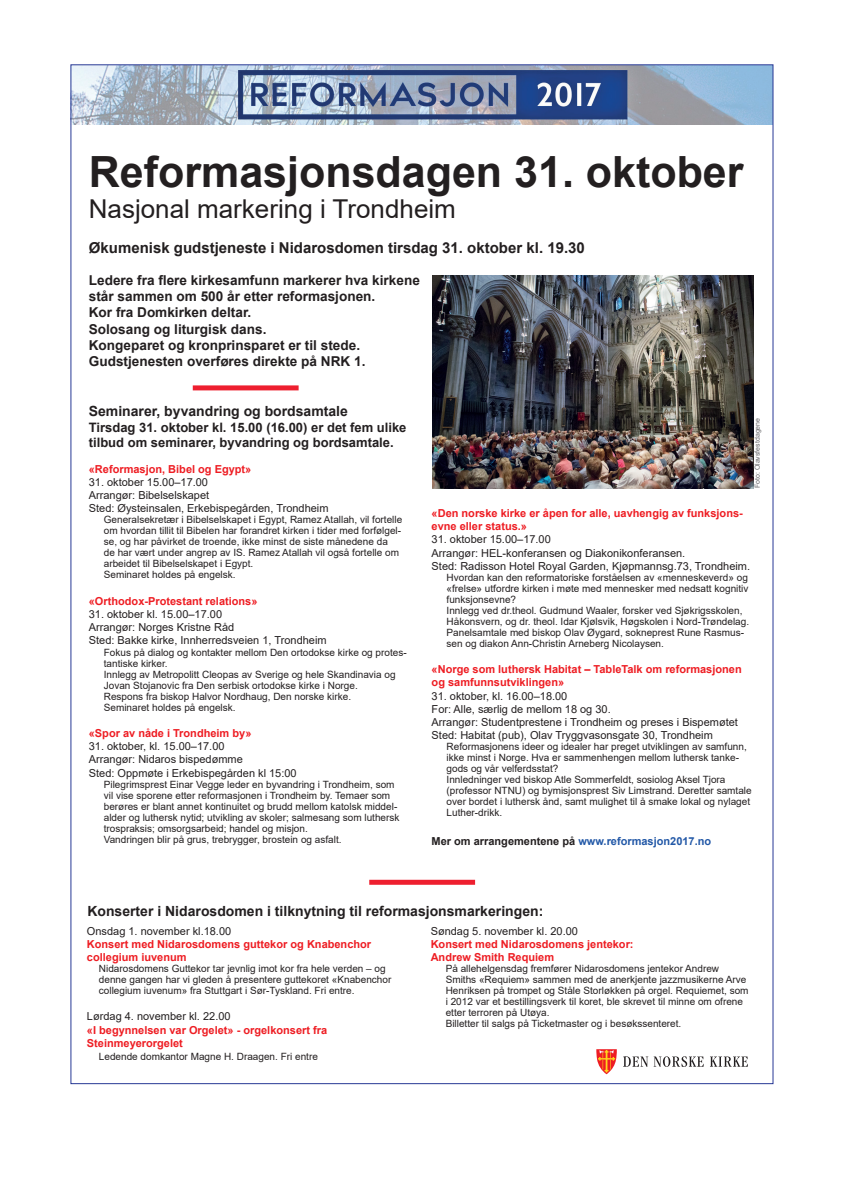
<style>
.page{position:relative;width:842px;height:1191px;background:#fff}
.page>*{position:absolute;margin:0;border:0;box-sizing:border-box;transform-origin:0 0}
.t1{font:700 43px "Arial";color:#231f20}
.t2{font:26px "Arial";color:#231f20}
.t3{font:700 15px "Arial";color:#231f20}
.t4{font:700 14px "Arial";color:#231f20}
.t5{font:700 13.6px/16.3px "Arial";color:#231f20}
.t6{font:700 13px/15.6px "Arial";color:#231f20}
.t7{font:11px/13.2px "Arial";color:#231f20}
.t8{font:700 11px/13.2px "Arial";color:#ee1d23}
.t9{font:700 11px "Arial";color:#2258a7}
.t10{font:10px/11px "Arial";color:#231f20}
.t11{font:7px "Arial";color:#656568}
.s1{color:#231f20}
</style>
<div class="page">
<img style="left:432px;top:276px;width:321px;height:212px">
<img style="left:72px;top:66px;width:699px;height:59px">
<svg style="left:623px;top:1056px;width:81px;height:11px"></svg>
<svg style="left:710px;top:1056px;width:38px;height:10px"></svg>
<svg style="left:596px;top:1049px;width:21px;height:25px"></svg>
<div style="left:193px;top:385px;width:106px;height:5px;background:#ee1f2f"></div>
<div style="left:369px;top:879px;width:106px;height:5px;background:#ee1f2f"></div>
<h1 class="t1" style="left:89px;top:141px;width:656px">Reformasjonsdagen 31. oktober</h1>
<h2 class="t2" style="left:89px;top:191px;width:369px">Nasjonal markering i Trondheim</h2>
<h3 class="t3" style="left:89px;top:237px;width:498px">Økumenisk gudstjeneste i Nidarosdomen tirsdag 31. oktober kl. 19.30</h3>
<h3 class="t5" style="left:89px;top:272px;width:333px">Ledere fra flere kirkesamfunn markerer hva kirkene står sammen om 500 år etter reformasjonen.<br>Kor fra Domkirken deltar.<br>Solosang og liturgisk dans.<br>Kongeparet og kronprinsparet er til stede.<br>Gudstjenesten overføres direkte på NRK 1.</h3>
<h3 class="t4" style="left:89px;top:401px;width:261px">Seminarer, byvandring og bordsamtale</h3>
<h3 class="t6" style="left:89px;top:419px;width:319px">Tirsdag 31. oktober kl. 15.00 (16.00) er det fem ulike tilbud om seminarer, byvandring og bordsamtale.</h3>
<p class="t8" style="left:89px;top:462px;width:164px">«Reformasjon, Bibel og Egypt»</p>
<p class="t7" style="left:89px;top:475px;width:241px">31. oktober 15.00‒17.00<br>Arrangør: Bibelselskapet<br>Sted: Øysteinsalen, Erkebispegården, Trondheim</p>
<p class="t10" style="left:104px;top:514px;width:300px">Generalsekretær i Bibelselskapet i Egypt, Ramez Atallah, vil fortelle om hvordan tillit til Bibelen har forandret kirken i tider med forfølgel&shy;se, og har påvirket de troende, ikke minst de siste månedene da<br>de har vært under angrep av IS. Ramez Atallah vil også fortelle om arbeidet til Bibelselskapet i Egypt.<br>Seminaret holdes på engelsk.</p>
<p class="t8" style="left:89px;top:594px;width:170px">«Orthodox-Protestant relations»</p>
<p class="t7" style="left:89px;top:607px;width:239px">31. oktober kl. 15.00‒17.00<br>Arrangør: Norges Kristne Råd<br>Sted: Bakke kirke, Innherredsveien 1, Trondheim</p>
<p class="t10" style="left:104px;top:646px;width:304px">Fokus på dialog og kontakter mellom Den ortodokse kirke og protes&shy;tantiske kirker.<br>Innlegg av Metropolitt Cleopas av Sverige og hele Skandinavia og Jovan Stojanovic fra Den serbisk ortodokse kirke i Norge.<br>Respons fra biskop Halvor Nordhaug, Den norske kirke.<br>Seminaret holdes på engelsk.</p>
<p class="t8" style="left:89px;top:726px;width:164px">«Spor av nåde i Trondheim by»</p>
<p class="t7" style="left:89px;top:739px;width:209px">31. oktober, kl. 15.00‒17.00<br>Arrangør: Nidaros bispedømme<br>Sted: Oppmøte i Erkebispegården kl 15:00</p>
<p class="t10" style="left:104px;top:778px;width:297px">Pilegrimsprest Einar Vegge leder en byvandring i Trondheim, som vil vise sporene etter reformasjonen i Trondheim by. Temaer som berøres er blant annet kontinuitet og brudd mellom katolsk middel&shy;alder og luthersk nytid; utvikling av skoler; salmesang som luthersk trospraksis; omsorgsarbeid; handel og misjon.<br>Vandringen blir på grus, trebrygger, brostein og asfalt.</p>
<p class="t11" style="left:752px;top:488px;width:72px;rotate:-90deg">Foto: Olavsfestdagene</p>
<p class="t8" style="left:432px;top:506px;width:313px">«Den norske kirke er åpen for alle, uavhengig av funksjons&shy;evne eller status.»</p>
<p class="t7" style="left:432px;top:533px;width:320px">31. oktober 15.00‒17.00<br>Arrangør: HEL-konferansen og Diakonikonferansen.<br>Sted: Radisson Hotel Royal Garden, Kjøpmannsg.73, Trondheim.</p>
<p class="t10" style="left:447px;top:572px;width:304px">Hvordan kan den reformatoriske forståelsen av «menneskeverd» og «frelse» utfordre kirken i møte med mennesker med nedsatt kognitiv funksjonsevne?<br>Innlegg ved dr.theol. Gudmund Waaler, forsker ved Sjøkrigsskolen, Håkonsvern, og dr. theol. Idar Kjølsvik, Høgskolen i Nord-Trøndelag.<br>Panelsamtale med biskop Olav Øygard, sokneprest Rune Rasmus&shy;sen og diakon Ann-Christin Arneberg Nicolaysen.</p>
<p class="t8" style="left:432px;top:663px;width:312px">«Norge som luthersk Habitat – TableTalk om reformasjonen og samfunnsutviklingen»</p>
<p class="t7" style="left:432px;top:689px;width:308px">31. oktober, kl. 16.00‒18.00<br>For: Alle, særlig de mellom 18 og 30.<br>Arrangør: Studentprestene i Trondheim og preses i Bispemøtet Sted: Habitat (pub), Olav Tryggvasonsgate 30, Trondheim</p>
<p class="t10" style="left:447px;top:741px;width:307px">Reformasjonens ideer og idealer har preget utviklingen av samfunn, ikke minst i Norge. Hva er sammenhengen mellom luthersk tanke&shy;gods og vår velferdsstat?<br>Innledninger ved biskop Atle Sommerfeldt, sosiolog Aksel Tjora (professor NTNU) og bymisjonsprest Siv Limstrand. Deretter samtale over bordet i luthersk ånd, samt mulighet til å smake lokal og nylaget Luther-drikk.</p>
<p class="t9" style="left:432px;top:833px;width:281px"><span class="s1">Mer om arrangementene på</span> www.reformasjon2017.no</p>
<h3 class="t4" style="left:87px;top:901px;width:457px">Konserter i Nidarosdomen i tilknytning til reformasjonsmarkeringen:</h3>
<p class="t7" style="left:87px;top:924px;width:146px">Onsdag 1. november kl.18.00</p>
<p class="t8" style="left:87px;top:937px;width:286px">Konsert med Nidarosdomens guttekor og Knabenchor collegium iuvenum</p>
<p class="t10" style="left:99px;top:963px;width:294px">Nidarosdomens Guttekor tar jevnlig imot kor fra hele verden – og denne gangen har vi gleden å presentere guttekoret «Knabenchor collegium iuvenum» fra Stuttgart i Sør-Tyskland. Fri entre.</p>
<p class="t7" style="left:87px;top:1009px;width:145px">Lørdag 4. november kl. 22.00</p>
<p class="t8" style="left:87px;top:1023px;width:242px">«I begynnelsen var Orgelet» - orgelkonsert fra<br>Steinmeyerorgelet</p>
<p class="t10" style="left:99px;top:1051px;width:220px">Ledende domkantor Magne H. Draagen. Fri entre</p>
<p class="t7" style="left:431px;top:924px;width:149px">Søndag 5. november kl. 20.00</p>
<p class="t8" style="left:431px;top:937px;width:204px">Konsert med Nidarosdomens jentekor:<br>Andrew Smith Requiem</p>
<p class="t10" style="left:446px;top:963px;width:304px">På allehelgensdag fremfører Nidarosdomens jentekor Andrew Smiths «Requiem» sammen med de anerkjente jazzmusikerne Arve Henriksen på trompet og Ståle Storløkken på orgel. Requiemet, som i 2012 var et bestillingsverk til koret, ble skrevet til minne om ofrene etter terroren på Utøya.<br>Billetter til salgs på Ticketmaster og i besøkssenteret.</p>
</div>
